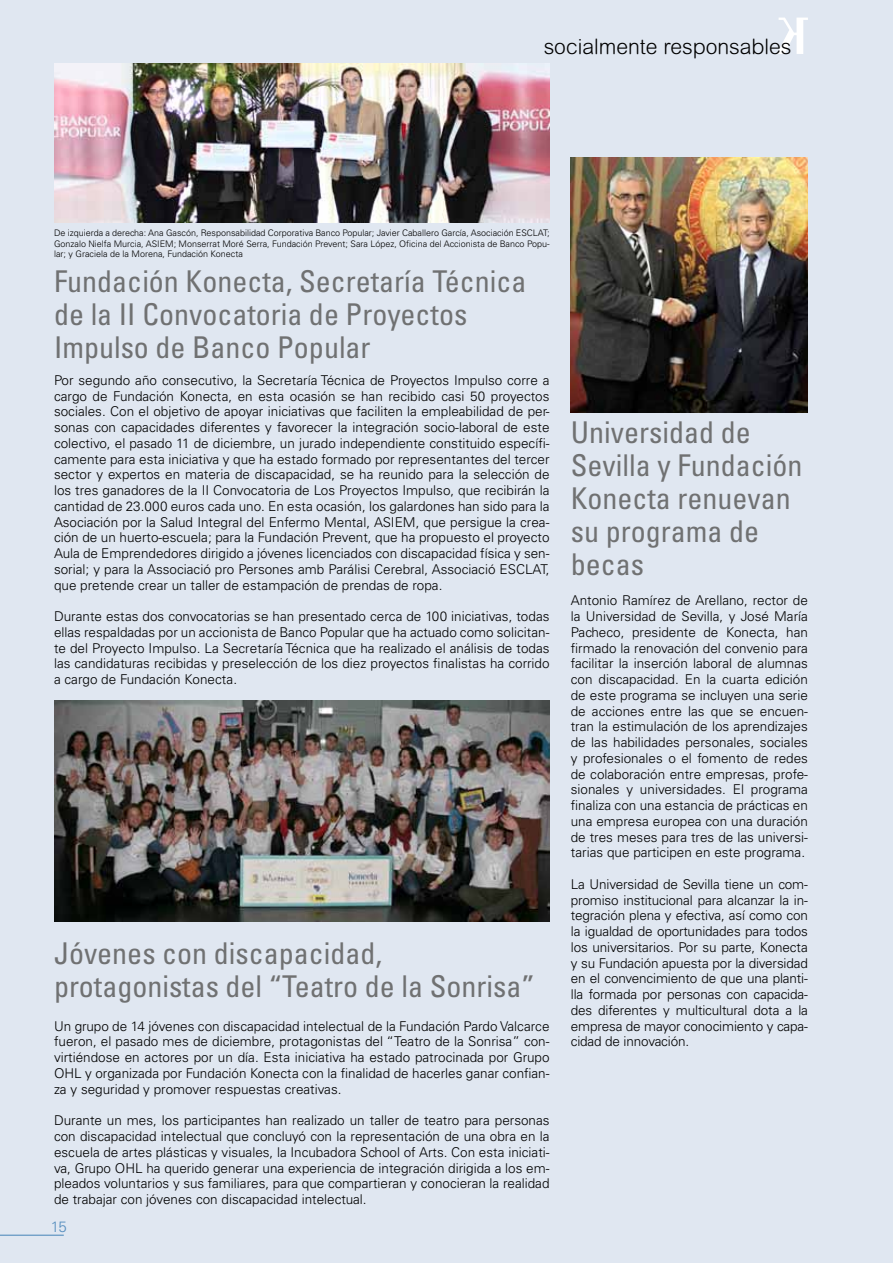
<style>
.page{position:relative;width:893px;height:1263px;background:#e0e7f1}
.page>*{position:absolute;margin:0;border:0;box-sizing:border-box;transform-origin:0 0}
.t1{font:condensed 30px/33px "Univers LT Std";color:#707172}
.t2{font:300 21.3px "Arial Rounded MT";color:#000}
.t3{font:300 15px "Univers LT Std";color:#568ebe}
.t4{font:300 13.5px/15.8px "Univers LT Std";color:#000;text-align:justify}
.t5{font:300 9px/10.5px "Univers LT Std";color:#000;text-align:justify}
</style>
<div class="page">
<img style="left:571px;top:158px;width:237px;height:254px">
<img style="left:54px;top:64px;width:495px;height:159px">
<img style="left:54px;top:700px;width:495px;height:221px">
<svg style="left:777px;top:18px;width:31px;height:36px"></svg>
<hr style="left:0;top:1234px;width:64px;height:2px;background:#568ebe">
<h2 class="t2" style="left:544px;top:34px;width:249px">socialmente responsables</h2>
<p class="t5" style="left:54px;top:228px;width:497px">De izquierda a derecha: Ana Gascón, Responsabilidad Corporativa Banco Popular; Javier Caballero García, Asociación ESCLAT; Gonzalo Nielfa Murcia, ASIEM; Monserrat Moré Serra, Fundación Prevent; Sara López, Oficina del Accionista de Banco Popu&shy;lar; y Graciela de la Morena, Fundación Konecta</p>
<h1 class="t1" style="left:54px;top:264px;width:474px">Fundación Konecta, Secretaría Técnica de la II Convocatoria de Proyectos<br>Impulso de Banco Popular</h1>
<p class="t4" style="left:54px;top:372px;width:497px">Por segundo año consecutivo, la Secretaría Técnica de Proyectos Impulso corre a cargo de Fundación Konecta, en esta ocasión se han recibido casi 50 proyectos sociales. Con el objetivo de apoyar iniciativas que faciliten la empleabilidad de per&shy;sonas con capacidades diferentes y favorecer la integración socio-laboral de este colectivo, el pasado 11 de diciembre, un jurado independiente constituido específi&shy;camente para esta iniciativa y que ha estado formado por representantes del tercer sector y expertos en materia de discapacidad, se ha reunido para la selección de los tres ganadores de la II Convocatoria de Los Proyectos Impulso, que recibirán la cantidad de 23.000 euros cada uno. En esta ocasión, los galardones han sido para la Asociación por la Salud Integral del Enfermo Mental, ASIEM, que persigue la crea&shy;ción de un huerto-escuela; para la Fundación Prevent, que ha propuesto el proyecto Aula de Emprendedores dirigido a jóvenes licenciados con discapacidad física y sen&shy;sorial; y para la Associació pro Persones amb Parálisi Cerebral, Associació ESCLAT, que pretende crear un taller de estampación de prendas de ropa.</p>
<p class="t4" style="left:54px;top:608px;width:497px">Durante estas dos convocatorias se han presentado cerca de 100 iniciativas, todas ellas respaldadas por un accionista de Banco Popular que ha actuado como solicitan&shy;te del Proyecto Impulso. La Secretaría Técnica que ha realizado el análisis de todas las candidaturas recibidas y preselección de los diez proyectos finalistas ha corrido a cargo de Fundación Konecta.</p>
<h1 class="t1" style="left:54px;top:937px;width:482px">Jóvenes con discapacidad, protagonistas del “Teatro de la Sonrisa”</h1>
<p class="t4" style="left:54px;top:1018px;width:497px">Un grupo de 14 jóvenes con discapacidad intelectual de la Fundación Pardo Valcarce fueron, el pasado mes de diciembre, protagonistas del “Teatro de la Sonrisa” con&shy;virtiéndose en actores por un día. Esta iniciativa ha estado patrocinada por Grupo OHL y organizada por Fundación Konecta con la finalidad de hacerles ganar confian&shy;za y seguridad y promover respuestas creativas.</p>
<p class="t4" style="left:54px;top:1112px;width:497px">Durante un mes, los participantes han realizado un taller de teatro para personas con discapacidad intelectual que concluyó con la representación de una obra en la escuela de artes plásticas y visuales, la Incubadora School of Arts. Con esta iniciati&shy;va, Grupo OHL ha querido generar una experiencia de integración dirigida a los em&shy;pleados voluntarios y sus familiares, para que compartieran y conocieran la realidad de trabajar con jóvenes con discapacidad intelectual.</p>
<p class="t3" style="left:51px;top:1217px;width:17px">15</p>
<h1 class="t1" style="left:571px;top:416px;width:233px">Universidad de<br>Sevilla y Fundación<br>Konecta renuevan su programa de becas</h1>
<p class="t4" style="left:571px;top:593px;width:239px">Antonio Ramírez de Arellano, rector de la Universidad de Sevilla, y José María Pacheco, presidente de Konecta, han firmado la renovación del convenio para facilitar la inserción laboral de alumnas con discapacidad. En la cuarta edición de este programa se incluyen una serie de acciones entre las que se encuen&shy;tran la estimulación de los aprendizajes de las habilidades personales, sociales y profesionales o el fomento de redes de colaboración entre empresas, profe&shy;sionales y universidades. El programa finaliza con una estancia de prácticas en una empresa europea con una duración de tres meses para tres de las universi&shy;tarias que participen en este programa.</p>
<p class="t4" style="left:571px;top:876px;width:239px">La Universidad de Sevilla tiene un com&shy;promiso institucional para alcanzar la in&shy;tegración plena y efectiva, así como con la igualdad de oportunidades para todos los universitarios. Por su parte, Konecta y su Fundación apuesta por la diversidad en el convencimiento de que una planti&shy;lla formada por personas con capacida&shy;des diferentes y multicultural dota a la empresa de mayor conocimiento y capa&shy;cidad de innovación.</p>
</div>
